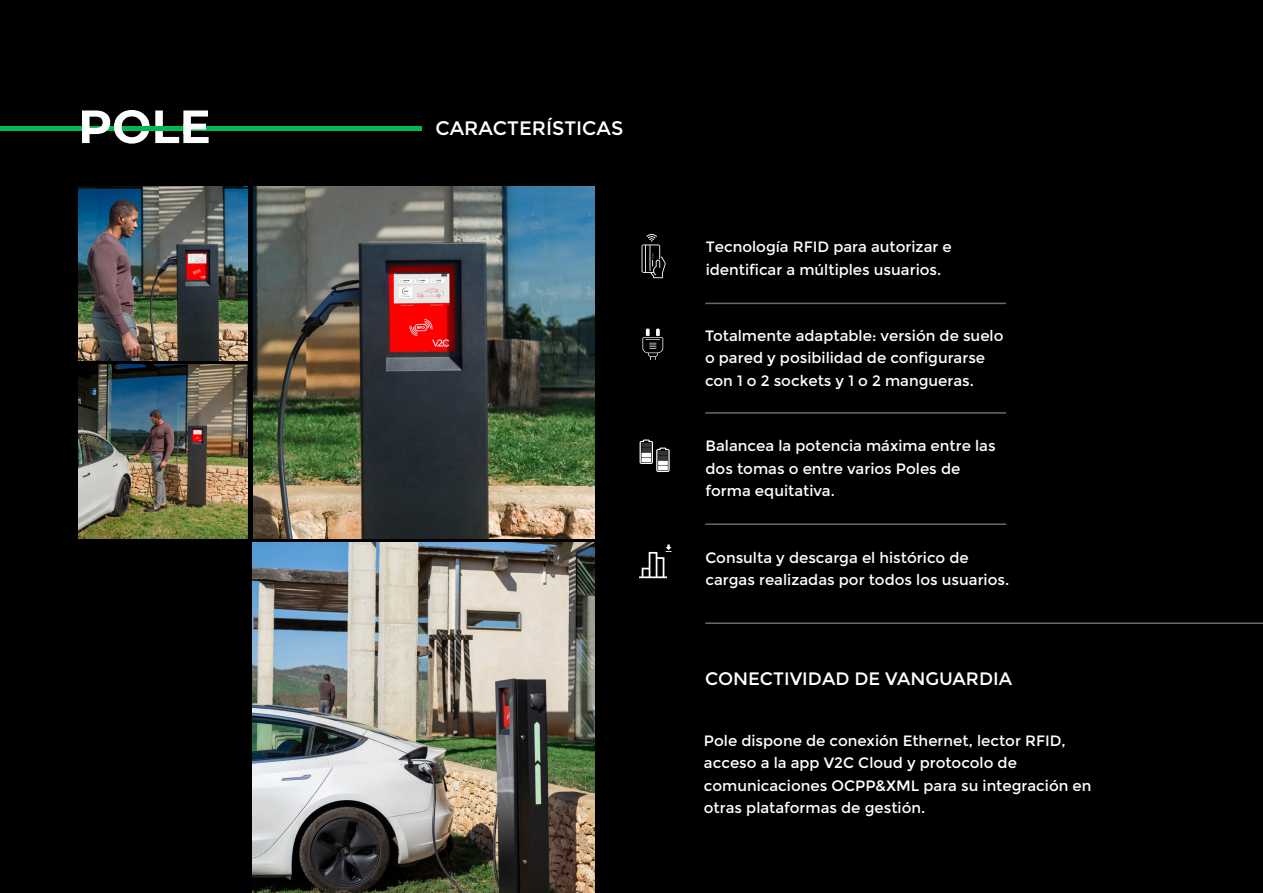
<style>
.page{position:relative;width:1263px;height:893px;background:#fff}
.page>*{position:absolute;margin:0;border:0;box-sizing:border-box;transform-origin:0 0}
.t1{font:19.5px "Montserrat";color:#fff}
.t2{font:18px "Montserrat";color:#fff}
.t3{font:15px/22.5px "Montserrat";color:#fff}
</style>
<div class="page">
<div style="left:0;top:0;width:1262px;height:893px;background:#000"></div>
<hr style="left:705px;top:303px;width:301px;height:1px;background:#6a6a6c">
<hr style="left:705px;top:412px;width:301px;height:2px;background:#6a6a6c">
<hr style="left:705px;top:523px;width:301px;height:2px;background:#6a6a6c">
<hr style="left:705px;top:622px;width:558px;height:2px;background:#6a6a6c">
<div style="left:0;top:126px;width:422px;height:5px;background:#00b951"></div>
<svg style="left:82px;top:110px;width:127px;height:34px"></svg>
<svg style="left:641px;top:234px;width:25px;height:44px"></svg>
<svg style="left:640px;top:440px;width:30px;height:32px"></svg>
<hr style="left:658px;top:451px;width:10px;height:4px;background:#353535">
<hr style="left:658px;top:456px;width:10px;height:4px;background:#353535">
<svg style="left:658px;top:461px;width:10px;height:4px"></svg>
<svg style="left:658px;top:466px;width:10px;height:4px"></svg>
<svg style="left:639px;top:544px;width:32px;height:34px"></svg>
<svg style="left:642px;top:329px;width:21px;height:31px"></svg>
<img style="left:253px;top:542px;width:342px;height:351px">
<img style="left:253px;top:186px;width:341px;height:352px">
<img style="left:78px;top:364px;width:170px;height:174px">
<img style="left:78px;top:186px;width:170px;height:174px">
<h1 class="t1" style="left:435px;top:117px;width:189px">CARACTERÍSTICAS</h1>
<p class="t3" style="left:706px;top:236px;width:248px">Tecnología RFID para autorizar e identificar a múltiples usuarios.</p>
<p class="t3" style="left:705px;top:324px;width:300px">Totalmente adaptable: versión de suelo o pared y posibilidad de configurarse con 1 o 2 sockets y 1 o 2 mangueras.</p>
<p class="t3" style="left:705px;top:435px;width:292px">Balancea la potencia máxima entre las dos tomas o entre varios Poles de forma equitativa.</p>
<p class="t3" style="left:705px;top:546px;width:305px">Consulta y descarga el histórico de cargas realizadas por todos los usuarios.</p>
<p class="t2" style="left:705px;top:668px;width:309px">CONECTIVIDAD DE VANGUARDIA</p>
<p class="t3" style="left:704px;top:729px;width:389px">Pole dispone de conexión Ethernet, lector RFID, acceso a la app V2C Cloud y protocolo de comunicaciones OCPP&amp;XML para su integración en otras plataformas de gestión.</p>
</div>
